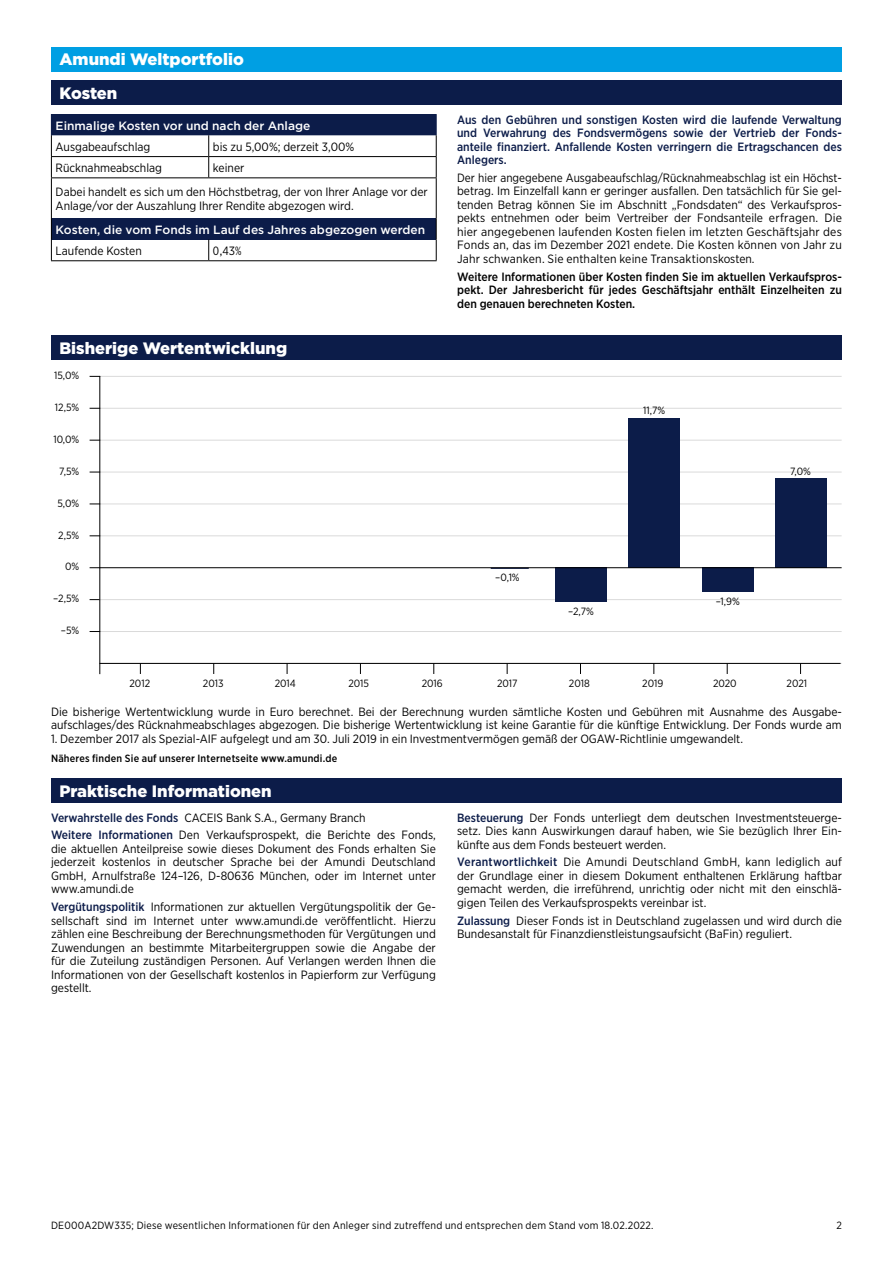
<style>
.page{position:relative;width:893px;height:1263px;background:#fff}
.page>*{position:absolute;margin:0;border:0;box-sizing:border-box;transform-origin:0 0}
.t1{font:900 16.5px "Gotham";color:#fff}
.t2{font:12px/13.5px "Gotham Narrow";color:#000}
.t3{font:500 12px/13.5px "Gotham Narrow";color:#0c1c49;text-align:justify}
.t4{font:500 12px/13.5px "Gotham Narrow";color:#000;text-align:justify}
.t5{font:500 12px "Gotham";color:#fff}
.t6{font:10.5px "Gotham Narrow";letter-spacing:.02em;color:#000}
.t7{font:500 10.5px "Gotham Narrow";letter-spacing:.02em;color:#000}
.s1{font-weight:500;color:#0c1c49}
</style>
<div class="page">
<div style="left:51px;top:114px;width:385px;height:21px;background:#0c1c49"></div>
<svg style="left:51px;top:135px;width:385px;height:127px"></svg>
<div style="left:51px;top:218px;width:385px;height:21px;background:#0c1c49"></div>
<hr style="left:51px;top:178px;width:1px;height:40px;background:#000">
<svg style="left:51px;top:218px;width:1px;height:42px"></svg>
<hr style="left:51px;top:156px;width:158px;height:1px;background:#000">
<svg style="left:208px;top:114px;width:229px;height:146px"></svg>
<hr style="left:51px;top:177px;width:158px;height:1px;background:#000">
<hr style="left:209px;top:177px;width:228px;height:1px;background:#000">
<hr style="left:51px;top:260px;width:158px;height:1px;background:#000">
<hr style="left:209px;top:260px;width:228px;height:1px;background:#000">
<svg style="left:51px;top:135px;width:1px;height:42px"></svg>
<div style="left:51px;top:81px;width:791px;height:24px;background:#0c1c49"></div>
<div style="left:51px;top:336px;width:791px;height:24px;background:#0c1c49"></div>
<div style="left:51px;top:779px;width:791px;height:24px;background:#0c1c49"></div>
<div style="left:51px;top:47px;width:791px;height:25px;background:#009fe3"></div>
<hr style="left:491px;top:568px;width:38px;height:1px;background:#0c1c49">
<hr style="left:99px;top:535px;width:743px;height:1px;background:#dadada">
<hr style="left:99px;top:504px;width:743px;height:1px;background:#dadada">
<hr style="left:99px;top:472px;width:743px;height:1px;background:#dadada">
<hr style="left:99px;top:440px;width:743px;height:1px;background:#dadada">
<hr style="left:99px;top:408px;width:743px;height:1px;background:#dadada">
<hr style="left:99px;top:376px;width:743px;height:1px;background:#dadada">
<hr style="left:99px;top:631px;width:743px;height:1px;background:#dadada">
<hr style="left:99px;top:663px;width:743px;height:1px;background:#dadada">
<hr style="left:99px;top:663px;width:742px;height:1px;background:#000">
<hr style="left:99px;top:599px;width:743px;height:1px;background:#dadada">
<div style="left:555px;top:568px;width:51px;height:34px;background:#0c1c49"></div>
<div style="left:629px;top:418px;width:51px;height:150px;background:#0c1c49"></div>
<div style="left:702px;top:568px;width:51px;height:24px;background:#0c1c49"></div>
<div style="left:775px;top:478px;width:51px;height:90px;background:#0c1c49"></div>
<hr style="left:99px;top:376px;width:1px;height:298px;background:#000">
<hr style="left:99px;top:567px;width:743px;height:1px;background:#000">
<h1 class="t1" style="left:60px;top:50px;width:186px">Amundi Weltportfolio</h1>
<h1 class="t1" style="left:60px;top:83px;width:59px">Kosten</h1>
<p class="t5" style="left:56px;top:117px;width:256px">Einmalige Kosten vor und nach der Anlage</p>
<p class="t2" style="left:56px;top:140px;width:96px">Ausgabeaufschlag</p>
<p class="t2" style="left:213px;top:140px;width:143px">bis zu 5,00%; derzeit 3,00%</p>
<p class="t2" style="left:56px;top:161px;width:108px">Rücknahmeabschlag</p>
<p class="t2" style="left:56px;top:156px;width:374px;line-height:24px;text-indent:157px">keiner<br>Dabei handelt es sich um den Höchstbetrag, der von Ihrer Anlage vor der</p>
<p class="t2" style="left:56px;top:198px;width:300px">Anlage/vor der Auszahlung Ihrer Rendite abgezogen wird.</p>
<p class="t5" style="left:56px;top:222px;width:371px">Kosten, die vom Fonds im Lauf des Jahres abgezogen werden</p>
<p class="t2" style="left:56px;top:244px;width:88px">Laufende Kosten</p>
<p class="t2" style="left:213px;top:244px;width:30px">0,43%</p>
<h1 class="t1" style="left:60px;top:339px;width:229px">Bisherige Wertentwicklung</h1>
<p class="t6" style="left:54px;top:369px;width:27px">15,0%</p>
<p class="t6" style="left:55px;top:401px;width:26px">12,5%</p>
<p class="t6" style="left:53px;top:433px;width:27px">10,0%</p>
<p class="t6" style="left:59px;top:464px;width:22px">7,5%</p>
<p class="t6" style="left:57px;top:496px;width:23px">5,0%</p>
<p class="t6" style="left:58px;top:528px;width:23px">2,5%</p>
<p class="t6" style="left:65px;top:560px;width:16px">0%</p>
<p class="t6" style="left:53px;top:592px;width:28px">–2,5%</p>
<p class="t6" style="left:61px;top:624px;width:20px">–5%</p>
<p class="t3" style="left:457px;top:113px;width:386px">Aus den Gebühren und sonstigen Kosten wird die laufende Verwaltung und Verwahrung des Fondsvermögens sowie der Vertrieb der Fonds&shy;anteile finanziert. Anfallende Kosten verringern die Ertragschancen des Anlegers.</p>
<p class="t2" style="left:457px;top:171px;width:386px">Der hier angegebene Ausgabeaufschlag/Rücknahmeabschlag ist ein Höchst----- betrag. Im Einzelfall kann er geringer ausfallen. Den tatsächlich für Sie gel&shy;tenden Betrag können Sie im Abschnitt „Fondsdaten“ des Verkaufspros&shy;pekts entnehmen oder beim Vertreiber der Fondsanteile erfragen. Die hier angegebenen laufenden Kosten fielen im letzten Geschäftsjahr des Fonds an, das im Dezember 2021 endete. Die Kosten können von Jahr zu Jahr schwanken. Sie enthalten keine Transaktionskosten.</p>
<p class="t4" style="left:457px;top:270px;width:386px">Weitere Informationen über Kosten finden Sie im aktuellen Verkaufspros&shy;pekt. Der Jahresbericht für jedes Geschäftsjahr enthält Einzelheiten zu den genauen berechneten Kosten.</p>
<p class="t6" style="left:643px;top:404px;width:23px">11,7%</p>
<p class="t6" style="left:495px;top:571px;width:26px">–0,1%</p>
<p class="t6" style="left:568px;top:604px;width:27px">–2,7%</p>
<p class="t6" style="left:716px;top:594px;width:26px">–1,9%</p>
<p class="t6" style="left:790px;top:464px;width:22px">7,0%</p>
<p class="t6" style="left:129px;top:677px;width:22px">2012</p>
<p class="t6" style="left:203px;top:677px;width:22px">2013</p>
<p class="t6" style="left:275px;top:677px;width:23px">2014</p>
<p class="t6" style="left:348px;top:677px;width:22px">2015</p>
<p class="t6" style="left:422px;top:677px;width:23px">2016</p>
<p class="t6" style="left:497px;top:677px;width:22px">2017</p>
<p class="t6" style="left:569px;top:677px;width:22px">2018</p>
<p class="t6" style="left:642px;top:677px;width:23px">2019</p>
<p class="t6" style="left:713px;top:677px;width:25px">2020</p>
<p class="t6" style="left:787px;top:677px;width:22px">2021</p>
<p class="t2" style="left:51px;top:704px;width:792px">Die bisherige Wertentwicklung wurde in Euro berechnet. Bei der Berechnung wurden sämtliche Kosten und Gebühren mit Ausnahme des Ausgabe&shy;aufschlages/des Rücknahmeabschlages abgezogen. Die bisherige Wertentwicklung ist keine Garantie für die künftige Entwicklung. Der Fonds wurde am</p>
<p class="t2" style="left:51px;top:731px;width:693px">1. Dezember 2017 als Spezial-AIF aufgelegt und am 30. Juli 2019 in ein Investmentvermögen gemäß der OGAW-Richtlinie umgewandelt.</p>
<p class="t7" style="left:51px;top:751px;width:288px">Näheres finden Sie auf unserer Internetseite www.amundi.de</p>
<h1 class="t1" style="left:60px;top:781px;width:214px">Praktische Informationen</h1>
<p class="t2" style="left:51px;top:808px;width:386px;line-height:17.7px"><span class="s1">Verwahrstelle des Fonds</span> CACEIS Bank S.A., Germany Branch<br><span class="s1">Weitere Informationen</span> Den Verkaufsprospekt, die Berichte des Fonds,</p>
<p class="t2" style="left:51px;top:842px;width:386px;text-align:justify">die aktuellen Anteilpreise sowie dieses Dokument des Fonds erhalten Sie jederzeit kostenlos in deutscher Sprache bei der Amundi Deutschland GmbH, Arnulfstraße 124–126, D-80636 München, oder im Internet unter www.amundi.de</p>
<p class="t2" style="left:51px;top:900px;width:386px;text-align:justify"><span class="s1">Vergütungspolitik</span> Informationen zur aktuellen Vergütungspolitik der Ge&shy;sellschaft sind im Internet unter www.amundi.de veröffentlicht. Hierzu zählen eine Beschreibung der Berechnungsmethoden für Vergütungen und Zuwendungen an bestimmte Mitarbeitergruppen sowie die Angabe der für die Zuteilung zuständigen Personen. Auf Verlangen werden Ihnen die Informationen von der Gesellschaft kostenlos in Papierform zur Verfügung gestellt.</p>
<p class="t2" style="left:457px;top:810px;width:386px;text-align:justify"><span class="s1">Besteuerung</span> Der Fonds unterliegt dem deutschen Investmentsteuerge&shy;setz. Dies kann Auswirkungen darauf haben, wie Sie bezüglich Ihrer Ein&shy;künfte aus dem Fonds besteuert werden.</p>
<p class="t2" style="left:457px;top:855px;width:386px;text-align:justify"><span class="s1">Verantwortlichkeit</span> Die Amundi Deutschland GmbH, kann lediglich auf der Grundlage einer in diesem Dokument enthaltenen Erklärung haftbar gemacht werden, die irreführend, unrichtig oder nicht mit den einschlä&shy;gigen Teilen des Verkaufsprospekts vereinbar ist.</p>
<p class="t2" style="left:457px;top:913px;width:386px"><span class="s1">Zulassung</span> Dieser Fonds ist in Deutschland zugelassen und wird durch die<br>Bundesanstalt für Finanzdienstleistungsaufsicht (BaFin) reguliert.</p>
<p class="t6" style="left:51px;top:1219px;width:604px">DE000A2DW335; Diese wesentlichen Informationen für den Anleger sind zutreffend und entsprechen dem Stand vom 18.02.2022.</p>
<p class="t6" style="left:836px;top:1219px;width:7px">2</p>
</div>
